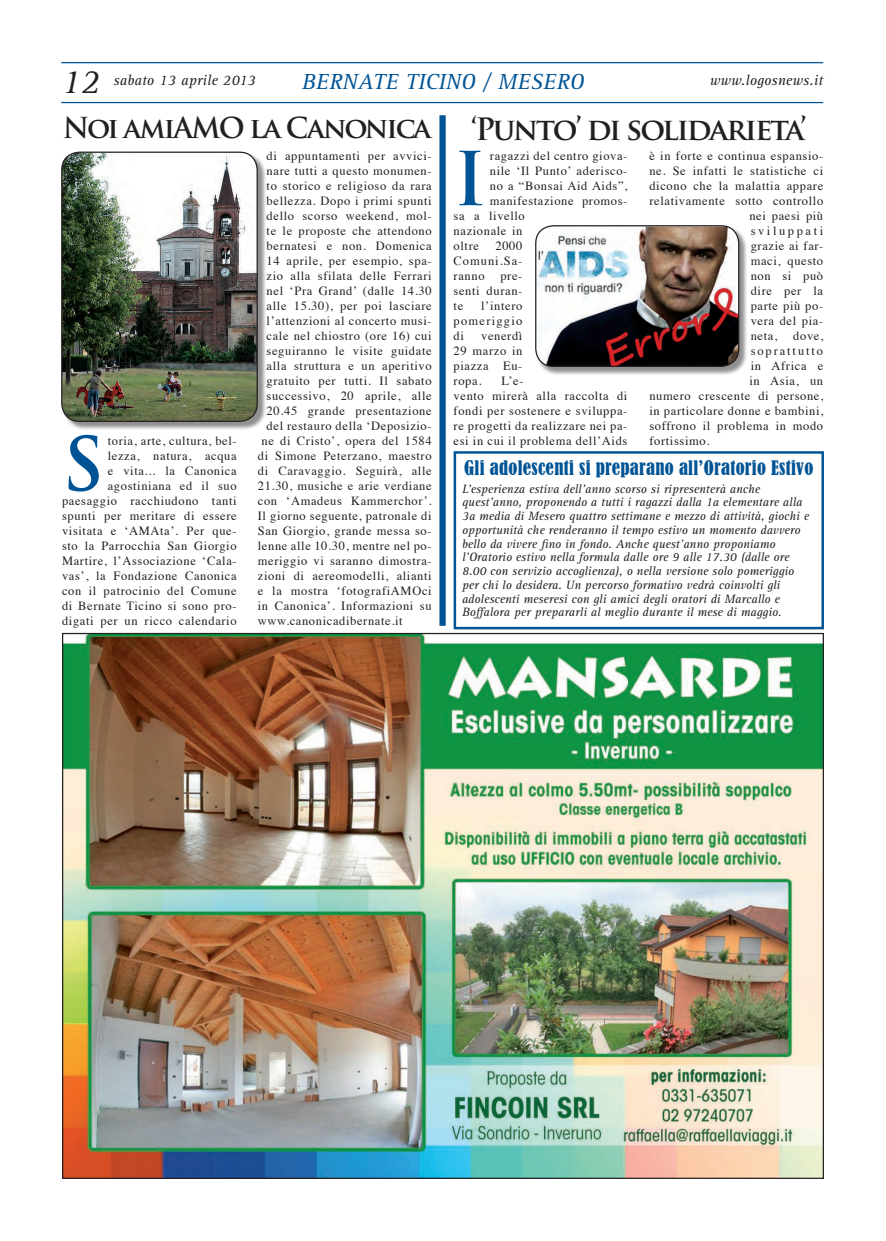
<style>
.page{position:relative;width:886px;height:1241px;background:#fff}
.page>*{position:absolute;margin:0;border:0;box-sizing:border-box;transform-origin:0 0}
.t1{font:700 72.25px "Trajan Pro";color:#005495}
.t2{font:italic 35px "Rotis Serif";color:#231f20}
.t3{font:700 30px "Trajan Pro";letter-spacing:-.07em;color:#231f20}
.t4{font:700 28.12px "Trajan Pro";letter-spacing:-.07em;color:#231f20}
.t5{font:italic 22.5px "Rotis Serif";letter-spacing:.01em;color:#005495}
.t6{font:condensed 18.75px "Bernard";letter-spacing:.015em;color:#005495}
.t7{font:italic 15px "Rotis Serif";letter-spacing:.01em;color:#231f20}
.t8{font:12.5px/15px "Times";letter-spacing:.05em;color:#231f20;text-align:justify}
.t9{font:italic 12.5px/13.8px "Rotis Serif";color:#231f20}
.t10{font:12.5px "Times";letter-spacing:.15em;color:#231f20}
.t11{font:12.5px "Times";letter-spacing:.205em;color:#231f20}
</style>
<div class="page">
<div style="left:439px;top:115px;width:7px;height:510px;background:#005495"></div>
<div style="left:536px;top:226px;width:212px;height:149px;background:#231f20;opacity:.5"></div>
<img style="left:536px;top:226px;width:203px;height:140px">
<div style="left:535px;top:225px;width:204px;height:142px;border:1px solid #231f20;border-radius:18px"></div>
<img style="left:64px;top:634px;width:758px;height:542px">
<hr style="left:61px;top:102px;width:762px;height:1px;background:#005495">
<hr style="left:61px;top:62px;width:762px;height:1px;background:#005495">
<div style="left:62px;top:153px;width:205px;height:277px;background:#231f20;opacity:.5"></div>
<img style="left:62px;top:153px;width:195px;height:268px">
<div style="left:61px;top:151px;width:197px;height:271px;border:1px solid #231f20;border-radius:18px"></div>
<div style="left:454px;top:451px;width:370px;height:178px;border:2px solid #005495"></div>
<p class="t2" style="left:61px;top:62px;width:41px">12</p>
<p class="t7" style="left:113px;top:72px;width:144px">sabato 13 aprile 2013</p>
<p class="t5" style="left:302px;top:68px;width:284px">BERNATE TICINO / MESERO</p>
<p class="t7" style="left:710px;top:72px;width:115px">www.logosnews.it</p>
<p class="t4" style="left:63px;top:110px;width:370px">Noi amiAMO la Canonica</p>
<p class="t3" style="left:471px;top:110px;width:337px">‘Punto’ di solidarieta’</p>
<p class="t1" style="left:62px;top:419px;width:44px">S</p>
<p class="t8" style="left:62px;top:432px;width:176px;text-align:right">toria, arte, cultura, bel-<br>lezza, natura, acqua<br>e vita... la Canonica agostiniana ed il suo paesaggio racchiudono tanti spunti per meritare di essere visitata e ‘AMAta’. Per que&shy;sto la Parrocchia San Giorgio<br>Martire, l’Associazione ‘Cala&shy;vas’, la Fondazione Canonica con il patrocinio del Comune di Bernate Ticino si sono pro&shy;digati per un ricco calendario</p>
<p class="t8" style="left:267px;top:147px;width:167px">di appuntamenti per avvici-</p>
<p class="t8" style="left:267px;top:162px;width:167px">nare tutti a questo monumen-</p>
<p class="t8" style="left:267px;top:177px;width:167px">to storico e religioso da rara</p>
<p class="t8" style="left:267px;top:192px;width:167px">bellezza. Dopo i primi spunti</p>
<p class="t8" style="left:267px;top:207px;width:167px">dello scorso weekend, mol-</p>
<p class="t8" style="left:267px;top:222px;width:167px">te le proposte che attendono</p>
<p class="t8" style="left:267px;top:237px;width:167px">bernatesi e non. Domenica</p>
<p class="t8" style="left:267px;top:252px;width:167px">14 aprile, per esempio, spa-</p>
<p class="t8" style="left:267px;top:267px;width:167px">zio alla sfilata delle Ferrari</p>
<p class="t8" style="left:267px;top:282px;width:166px">nel ‘Pra Grand’ (dalle 14.30</p>
<p class="t8" style="left:267px;top:297px;width:167px">alle 15.30), per poi lasciare</p>
<p class="t8" style="left:267px;top:312px;width:167px">l’attenzioni al concerto musi-</p>
<p class="t8" style="left:267px;top:327px;width:167px">cale nel chiostro (ore 16) cui</p>
<p class="t8" style="left:267px;top:342px;width:167px">seguiranno le visite guidate</p>
<p class="t8" style="left:267px;top:357px;width:167px">alla struttura e un aperitivo</p>
<p class="t8" style="left:267px;top:372px;width:167px">gratuito per tutti. Il sabato</p>
<p class="t8" style="left:267px;top:387px;width:167px">successivo, 20 aprile, alle</p>
<p class="t8" style="left:267px;top:402px;width:167px">20.45 grande presentazione</p>
<p class="t8" style="left:267px;top:417px;width:167px">del restauro della ‘Deposizio-</p>
<p class="t8" style="left:262px;top:432px;width:172px">ne di Cristo’, opera del 1584</p>
<p class="t8" style="left:258px;top:447px;width:175px">di Simone Peterzano, maestro</p>
<p class="t8" style="left:258px;top:462px;width:175px">di Caravaggio. Seguirà, alle</p>
<p class="t8" style="left:258px;top:477px;width:175px">21.30, musiche e arie verdiane</p>
<p class="t8" style="left:258px;top:492px;width:175px">con ‘Amadeus Kammerchor’.</p>
<p class="t8" style="left:258px;top:507px;width:175px">Il giorno seguente, patronale di</p>
<p class="t8" style="left:258px;top:522px;width:175px">San Giorgio, grande messa so-</p>
<p class="t8" style="left:258px;top:537px;width:175px">lenne alle 10.30, mentre nel po-</p>
<p class="t8" style="left:258px;top:552px;width:175px">meriggio vi saranno dimostra-</p>
<p class="t8" style="left:258px;top:567px;width:175px">zioni di aereomodelli, alianti</p>
<p class="t8" style="left:258px;top:582px;width:175px">e la mostra ‘fotografiAMOci</p>
<p class="t8" style="left:258px;top:597px;width:175px">in Canonica’. Informazioni su</p>
<p class="t8" style="left:258px;top:612px;width:146px">www.canonicadibernate.it</p>
<p class="t1" style="left:454px;top:134px;width:34px">I</p>
<p class="t8" style="left:490px;top:147px;width:139px">ragazzi del centro giova-</p>
<p class="t8" style="left:490px;top:162px;width:139px">nile ‘Il Punto’ aderisco-</p>
<p class="t8" style="left:490px;top:177px;width:139px">no a “Bonsai Aid Aids”,</p>
<p class="t8" style="left:490px;top:192px;width:139px">manifestazione promos-</p>
<p class="t8" style="left:454px;top:207px;width:73px">sa a livello</p>
<p class="t8" style="left:454px;top:222px;width:70px">nazionale in</p>
<p class="t8" style="left:454px;top:237px;width:27px">oltre</p>
<p class="t8" style="left:454px;top:237px;width:70px;text-indent:42px">2000<br>Comuni.Sa&shy;ranno</p>
<p class="t8" style="left:454px;top:267px;width:70px;text-indent:47px">pre&shy;senti duran&shy;te</p>
<p class="t8" style="left:454px;top:297px;width:70px;text-indent:28px">l’intero pomeriggio di</p>
<p class="t8" style="left:454px;top:327px;width:70px;text-indent:28px">venerdì 29 marzo in piazza Eu&shy;ropa.</p>
<p class="t8" style="left:454px;top:372px;width:175px;text-align:left;text-indent:48px">L’e-<br>vento mirerà alla raccolta di fondi per sostenere e sviluppa&shy;re progetti da realizzare nei pa&shy;esi in cui il problema dell’Aids</p>
<p class="t8" style="left:649px;top:147px;width:175px">è in forte e continua espansio-</p>
<p class="t8" style="left:649px;top:162px;width:175px">ne. Se infatti le statistiche ci</p>
<p class="t8" style="left:649px;top:177px;width:175px">dicono che la malattia appare</p>
<p class="t8" style="left:649px;top:192px;width:175px">relativamente sotto controllo</p>
<p class="t8" style="left:749px;top:207px;width:75px">nei paesi più</p>
<p class="t11" style="left:751px;top:219px;width:74px">sviluppati</p>
<p class="t8" style="left:751px;top:237px;width:74px">grazie ai far-</p>
<p class="t8" style="left:751px;top:252px;width:74px">maci, questo</p>
<p class="t8" style="left:751px;top:267px;width:74px">non si può</p>
<p class="t8" style="left:751px;top:282px;width:74px">dire per la</p>
<p class="t8" style="left:751px;top:297px;width:74px">parte più po-</p>
<p class="t8" style="left:751px;top:312px;width:74px">vera del pia-</p>
<p class="t8" style="left:751px;top:327px;width:28px">neta,</p>
<p class="t8" style="left:793px;top:327px;width:31px">dove,</p>
<p class="t10" style="left:751px;top:339px;width:74px">soprattutto</p>
<p class="t8" style="left:751px;top:357px;width:74px">in Africa e</p>
<p class="t8" style="left:749px;top:372px;width:75px">in Asia, un</p>
<p class="t8" style="left:649px;top:387px;width:175px">numero crescente di persone,</p>
<p class="t8" style="left:649px;top:402px;width:175px">in particolare donne e bambini,</p>
<p class="t8" style="left:649px;top:417px;width:175px">soffrono il problema in modo</p>
<p class="t8" style="left:649px;top:432px;width:62px">fortissimo.</p>
<p class="t6" style="left:464px;top:457px;width:351px">Gli adolescenti si preparano all’Oratorio Estivo</p>
<p class="t9" style="left:462px;top:482px;width:348px">L’esperienza estiva dell’anno scorso si ripresenterà anche quest’anno, proponendo a tutti i ragazzi dalla 1a elementare alla 3a media di Mesero quattro settimane e mezzo di attività, giochi e opportunità che renderanno il tempo estivo un momento davvero bello da vivere fino in fondo. Anche quest’anno proponiamo l’Oratorio estivo nella formula dalle ore 9 alle 17.30 (dalle ore 8.00 con servizio accoglienza), o nella versione solo pomeriggio per chi lo desidera. Un percorso formativo vedrà coinvolti gli adolescenti meseresi con gli amici degli oratori di Marcallo e Boffalora per prepararli al meglio durante il mese di maggio.</p>
</div>
